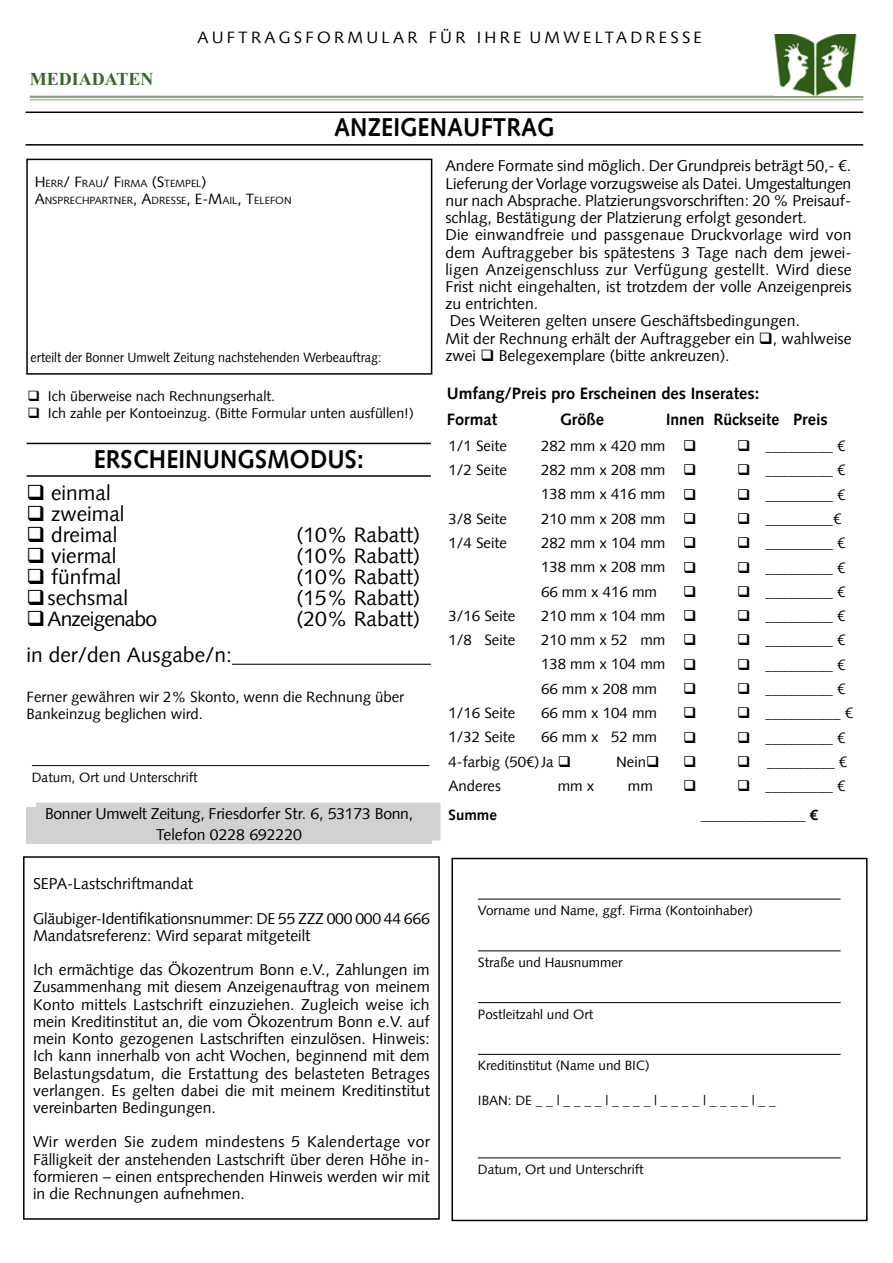
<style>
.page{position:relative;width:893px;height:1263px;background:#fff}
.page>*{position:absolute;margin:0;border:0;box-sizing:border-box;transform-origin:0 0}
.t1{font:700 25.95px "Syntax LT";letter-spacing:.005em;color:#000;scale:.93 1}
.t2{font:21px "Syntax LT";color:#000}
.t3{font:21px "Syntax LT";letter-spacing:-.04em;color:#000}
.t4{font:700 18px "Times New Roman";color:#376725}
.t5{font:700 16.5px/25.5px "Syntax LT";color:#000}
.t6{font:16.5px "Syntax LT";letter-spacing:.2em;color:#000}
.t7{font:700 16.5px "Syntax LT";color:#000;scale:.95 1}
.t8{font:15.75px/17.2px "Syntax LT";color:#000}
.t9{font:15px/24.3px "Syntax LT";color:#000}
.t10{font:700 15px/28.5px "Syntax LT";color:#000}
.t11{font:14.25px "Syntax LT";color:#000}
.t12{font:13.5px "Syntax LT";color:#000}
.t13{font:13.5px "Syntax LT";color:#000;scale:.93 1}
.t14{font:10.5px/17.2px "Syntax LT";color:#000}
.s1{font-size:15px}
.s2{font-weight:400}
</style>
<div class="page">
<hr style="left:30px;top:96px;width:833px;height:2px;background:#8d9f77">
<hr style="left:30px;top:99px;width:833px;height:1px;background:#8d9f77">
<img style="left:775px;top:34px;width:82px;height:62px">
<hr style="left:26px;top:112px;width:837px;height:1px;background:#000">
<hr style="left:26px;top:144px;width:837px;height:2px;background:#000">
<div style="left:26px;top:159px;width:406px;height:216px;border:2px solid #000"></div>
<div style="left:23px;top:856px;width:417px;height:364px;border:2px solid #000"></div>
<div style="left:451px;top:858px;width:417px;height:363px;border:2px solid #000"></div>
<hr style="left:478px;top:899px;width:362px;height:1px;background:#000">
<hr style="left:478px;top:950px;width:363px;height:1px;background:#000">
<hr style="left:478px;top:1002px;width:363px;height:1px;background:#000">
<hr style="left:478px;top:1054px;width:363px;height:1px;background:#000">
<hr style="left:478px;top:1157px;width:363px;height:1px;background:#000">
<hr style="left:27px;top:443px;width:404px;height:1px;background:#000">
<hr style="left:27px;top:475px;width:404px;height:2px;background:#000">
<hr style="left:232px;top:664px;width:199px;height:1px;background:#000">
<hr style="left:32px;top:765px;width:397px;height:1px;background:#000">
<div style="left:36px;top:802px;width:404px;height:38px;background:#d0d1d2;border:2px solid #d0d1d2"></div>
<div style="left:26px;top:807px;width:406px;height:37px;background:#d0d1d2"></div>
<p class="t4" style="left:30px;top:66px;width:125px">MEDIADATEN</p>
<p class="t6" style="left:197px;top:28px;width:506px">AUFTRAGSFORMULAR FÜR IHRE UMWELTADRESSE</p>
<h1 class="t1" style="left:334px;top:113px;width:238px">ANZEIGENAUFTRAG</h1>
<p class="t14" style="left:35px;top:175px;width:258px"><span class="s1">H</span>ERR<span class="s1">/ F</span>RAU<span class="s1">/ F</span>IRMA <span class="s1">(S</span>TEMPEL<span class="s1">)<br>A</span>NSPRECH PARTNER<span class="s1">, A</span>DRESSE<span class="s1">, E-M</span>AIL<span class="s1">, T</span>ELEFON</p>
<p class="t13" style="left:31px;top:350px;width:379px">erteilt der Bonner Umwelt Zeitung nachstehenden Werbeauftrag:</p>
<p class="t11" style="left:27px;top:387px;width:249px">❑ Ich überweise nach Rechnungserhalt.</p>
<p class="t11" style="left:27px;top:405px;width:388px">❑ Ich zahle per Kontoeinzug. (Bitte Formular unten ausfüllen!)</p>
<h1 class="t1" style="left:94px;top:444px;width:292px">ERSCHEINUNGSMODUS:</h1>
<h2 class="t2" style="left:27px;top:480px;width:86px">❑ einmal</h2>
<h2 class="t2" style="left:27px;top:501px;width:100px">❑ zweimal</h2>
<h2 class="t2" style="left:27px;top:522px;width:92px">❑ dreimal</h2>
<h2 class="t2" style="left:297px;top:522px;width:125px">(10% Rabatt)</h2>
<h2 class="t2" style="left:27px;top:543px;width:91px">❑ viermal</h2>
<h2 class="t2" style="left:297px;top:543px;width:125px">(10% Rabatt)</h2>
<h2 class="t2" style="left:27px;top:564px;width:96px">❑ fünfmal</h2>
<h2 class="t2" style="left:297px;top:564px;width:125px">(10% Rabatt)</h2>
<h2 class="t2" style="left:27px;top:585px;width:103px">❑sechsmal</h2>
<h2 class="t2" style="left:297px;top:585px;width:125px">(15% Rabatt)</h2>
<h2 class="t3" style="left:27px;top:606px;width:132px">❑Anzeigenabo</h2>
<h2 class="t2" style="left:297px;top:606px;width:125px">(20% Rabatt)</h2>
<h2 class="t2" style="left:27px;top:642px;width:207px">in der/den Ausgabe/n:</h2>
<p class="t9" style="left:27px;top:688px;width:379px;line-height:17.2px">Ferner gewähren wir 2% Skonto, wenn die Rechnung über<br>Bankeinzug beglichen wird.</p>
<p class="t12" style="left:32px;top:769px;width:167px">Datum, Ort und Unterschrift</p>
<p class="t8" style="left:45px;top:803px;width:369px;line-height:21px;text-align:center">Bonner Umwelt Zeitung, Friesdorfer Str. 6, 53173 Bonn,<br>Telefon 0228 692220</p>
<p class="t8" style="left:33px;top:867px;width:398px;line-height:34.2px">SEPA-Lastschriftmandat<br>Gläubiger-Identifikationsnummer: DE 55 ZZZ 000 000 44 666</p>
<p class="t8" style="left:33px;top:918px;width:398px;line-height:34.2px">Mandatsreferenz: Wird separat mitgeteilt<br>Ich ermächtige das Ökozentrum Bonn e.V., Zahlungen im</p>
<p class="t8" style="left:33px;top:978px;width:399px;text-align:justify">Zusammenhang mit diesem Anzeigenauftrag von meinem Konto mittels Lastschrift einzuziehen. Zugleich weise ich mein Kreditinstitut an, die vom Ökozentrum Bonn e.V. auf mein Konto gezogenen Lastschriften einzulösen. Hinweis:<br>Ich kann innerhalb von acht Wochen, beginnend mit dem Belastungsdatum, die Erstattung des belasteten Betrages verlangen. Es gelten dabei die mit meinem Kreditinstitut vereinbarten Bedingungen.</p>
<p class="t8" style="left:33px;top:1133px;width:399px;text-align:justify">Wir werden Sie zudem mindestens 5 Kalendertage vor Fälligkeit der anstehenden Lastschrift über deren Höhe in&shy;formieren – einen entsprechenden Hinweis werden wir mit in die Rechnungen aufnehmen.</p>
<p class="t8" style="left:445px;top:157px;width:408px">Andere Formate sind möglich. Der Grundpreis beträgt 50,- €.<br>Lieferung der Vorlage vorzugsweise als Datei. Umgestaltungen nur nach Absprache. Platzierungsvorschriften: 20 % Preisauf&shy;schlag, Bestätigung der Platzierung erfolgt gesondert.<br>Die einwandfreie und passgenaue Druckvorlage wird von dem Auftraggeber bis spätestens 3 Tage nach dem jewei&shy;ligen Anzeigenschluss zur Verfügung gestellt. Wird diese Frist nicht eingehalten, ist trotzdem der volle Anzeigenpreis zu entrichten.<br>Des Weiteren gelten unsere Geschäftsbedingungen.<br>Mit der Rechnung erhält der Auftraggeber ein ❑, wahlweise zwei ❑ Belegexemplare (bitte ankreuzen).</p>
<p class="t5" style="left:447px;top:381px;width:314px">Umfang/Preis pro Erscheinen des Inserates:<br>Format</p>
<p class="t5" style="left:560px;top:406px;width:46px">Größe</p>
<p class="t7" style="left:666px;top:410px;width:172px">Innen Rückseite Preis</p>
<p class="t9" style="left:449px;top:433px;width:60px">1/1 Seite<br>1/2 Seite</p>
<p class="t9" style="left:449px;top:506px;width:60px">3/8 Seite<br>1/4 Seite</p>
<p class="t9" style="left:541px;top:433px;width:126px">282 mm x 420 mm</p>
<p class="t9" style="left:541px;top:458px;width:126px">282 mm x 208 mm</p>
<p class="t9" style="left:541px;top:482px;width:126px">138 mm x 416 mm</p>
<p class="t9" style="left:541px;top:506px;width:126px">210 mm x 208 mm</p>
<p class="t9" style="left:541px;top:531px;width:126px">282 mm x 104 mm</p>
<p class="t9" style="left:541px;top:555px;width:126px">138 mm x 208 mm</p>
<p class="t9" style="left:541px;top:579px;width:117px">66 mm x 416 mm</p>
<p class="t9" style="left:541px;top:603px;width:126px">210 mm x 104 mm</p>
<p class="t9" style="left:541px;top:628px;width:126px">210 mm x 52 mm</p>
<p class="t9" style="left:541px;top:652px;width:126px">138 mm x 104 mm</p>
<p class="t9" style="left:541px;top:676px;width:117px">66 mm x 208 mm</p>
<p class="t9" style="left:541px;top:701px;width:117px">66 mm x 104 mm</p>
<p class="t9" style="left:541px;top:725px;width:117px">66 mm x 52 mm</p>
<p class="t9" style="left:616px;top:749px;width:45px">Nein❑</p>
<p class="t9" style="left:558px;top:774px;width:38px">mm x</p>
<p class="t9" style="left:628px;top:774px;width:27px">mm</p>
<p class="t9" style="left:449px;top:604px;width:68px">3/16 Seite<br>1/8 Seite</p>
<p class="t9" style="left:449px;top:701px;width:124px">1/16 Seite<br>1/32 Seite<br>4-farbig (50€)Ja ❑<br>Anderes</p>
<p class="t10" style="left:449px;top:800px;width:50px">Summe</p>
<p class="t9" style="left:737px;top:434px;width:110px">❑ _________ €</p>
<p class="t9" style="left:737px;top:458px;width:110px">❑ _________ €</p>
<p class="t9" style="left:737px;top:482px;width:110px">❑ _________ €</p>
<p class="t9" style="left:737px;top:507px;width:106px">❑ _________€</p>
<p class="t9" style="left:737px;top:531px;width:110px">❑ _________ €</p>
<p class="t9" style="left:737px;top:555px;width:110px">❑ _________ €</p>
<p class="t9" style="left:737px;top:580px;width:110px">❑ _________ €</p>
<p class="t9" style="left:737px;top:604px;width:110px">❑ _________ €</p>
<p class="t9" style="left:737px;top:628px;width:110px">❑ _________ €</p>
<p class="t9" style="left:737px;top:652px;width:110px">❑ _________ €</p>
<p class="t9" style="left:737px;top:677px;width:110px">❑ _________ €</p>
<p class="t9" style="left:737px;top:701px;width:117px">❑ __________ €</p>
<p class="t9" style="left:737px;top:725px;width:110px">❑ _________ €</p>
<p class="t9" style="left:737px;top:750px;width:112px">❑ _________ €</p>
<p class="t10" style="left:701px;top:772px;width:146px;text-indent:37px">❑ <span class="s2">_________ € </span>______________ €</p>
<p class="t12" style="left:478px;top:902px;width:277px">Vorname und Name, ggf. Firma (Kontoinhaber)</p>
<p class="t12" style="left:478px;top:954px;width:146px">Straße und Hausnummer</p>
<p class="t12" style="left:478px;top:1006px;width:117px">Postleitzahl und Ort</p>
<p class="t12" style="left:478px;top:1058px;width:173px">Kreditinstitut (Name und BIC)</p>
<p class="t12" style="left:478px;top:1092px;width:299px">IBAN: DE _ _ | _ _ _ _ | _ _ _ _ | _ _ _ _ | _ _ _ _ | _ _</p>
<p class="t12" style="left:478px;top:1161px;width:167px">Datum, Ort und Unterschrift</p>
</div>
